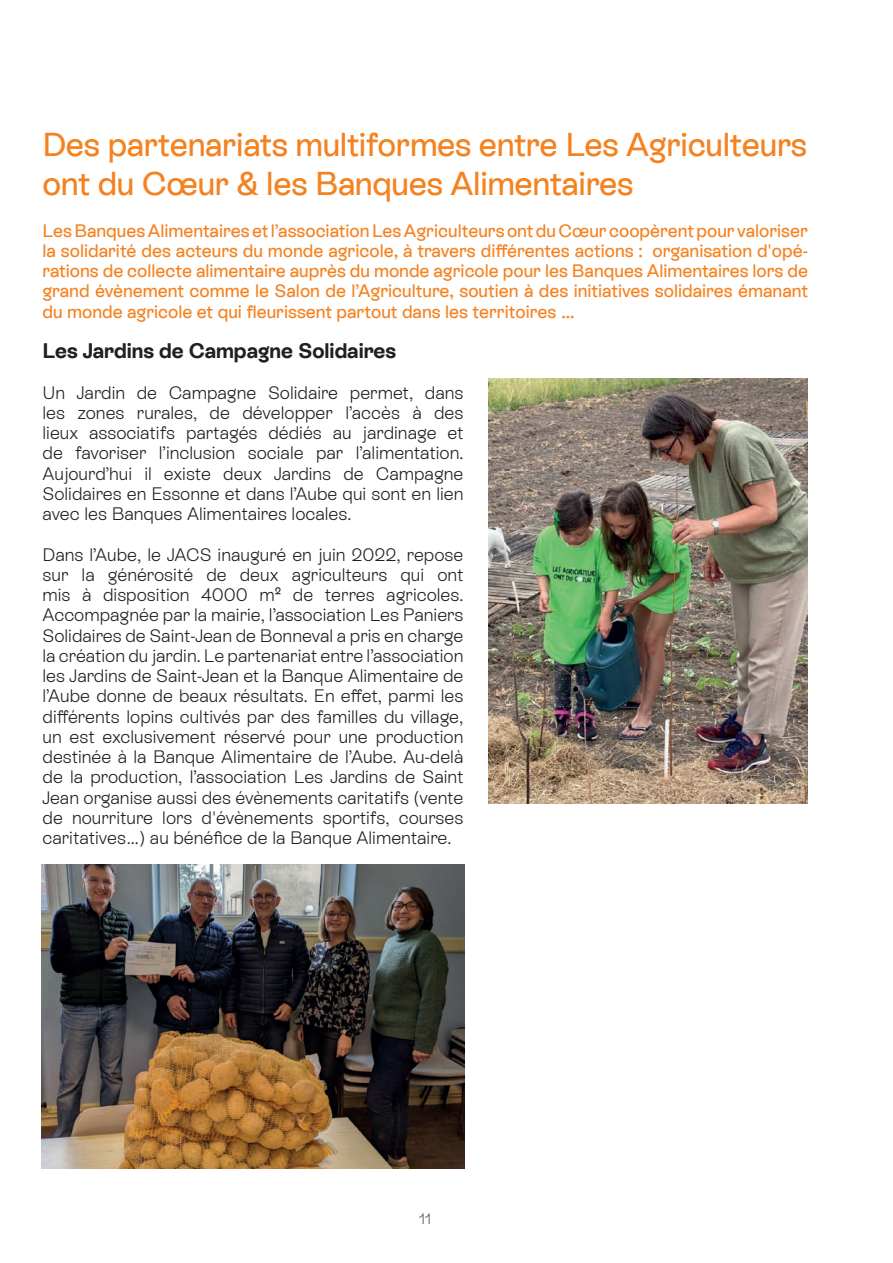
<style>
.page{position:relative;width:893px;height:1263px;background:#fff}
.page>*{position:absolute;margin:0;border:0;box-sizing:border-box;transform-origin:0 0}
.t1{font:500 33px/39.6px "ES Rebond Grotesque";letter-spacing:-.01em;color:#f58220}
.t2{font:700 21px "ES Rebond Grotesque";color:#231f20}
.t3{font:300 18px/20.2px "ES Rebond Grotesque";color:#231f20;text-align:justify}
.t4{font:500 18px/20.2px "ES Rebond Grotesque";color:#f58220;text-align:justify}
.t5{font:300 15px "ES Rebond Grotesque";color:#5f5f69}
</style>
<div class="page">
<img style="left:489px;top:378px;width:319px;height:426px">
<img style="left:41px;top:864px;width:423px;height:304px">
<h1 class="t1" style="left:43px;top:123px;width:766px">Des partenariats multiformes entre Les Agriculteurs ont du Cœur &amp; les Banques Alimentaires</h1>
<p class="t4" style="left:43px;top:219px;width:767px">Les Banques Alimentaires et l’association Les Agriculteurs ont du Cœur coopèrent pour valoriser la solidarité des acteurs du monde agricole, à travers différentes actions : organisation d'opé&shy;rations de collecte alimentaire auprès du monde agricole pour les Banques Alimentaires lors de grand évènement comme le Salon de l’Agriculture, soutien à des initiatives solidaires émanant du monde agricole et qui fleurissent partout dans les territoires …</p>
<p class="t2" style="left:43px;top:336px;width:355px">Les Jardins de Campagne Solidaires</p>
<p class="t3" style="left:43px;top:382px;width:422px">Un Jardin de Campagne Solidaire permet, dans les zones rurales, de développer l’accès à des lieux associatifs partagés dédiés au jardinage et de favoriser l’inclusion sociale par l’alimentation.<br>Aujourd’hui il existe deux Jardins de Campagne Solidaires en Essonne et dans l’Aube qui sont en lien avec les Banques Alimentaires locales.</p>
<p class="t3" style="left:43px;top:544px;width:422px">Dans l’Aube, le JACS inauguré en juin 2022, repose sur la générosité de deux agriculteurs qui ont mis à disposition 4000 m² de terres agricoles.<br>Accompagnée par la mairie, l’association Les Paniers Solidaires de Saint-Jean de Bonneval a pris en charge la création du jardin. Le partenariat entre l’association les Jardins de Saint-Jean et la Banque Alimentaire de l’Aube donne de beaux résultats. En effet, parmi les différents lopins cultivés par des familles du village, un est exclusivement réservé pour une production destinée à la Banque Alimentaire de l’Aube. Au-delà de la production, l’association Les Jardins de Saint Jean organise aussi des évènements caritatifs (vente de nourriture lors d'évènements sportifs, courses caritatives…) au bénéfice de la Banque Alimentaire.</p>
<p class="t5" style="left:419px;top:1208px;width:14px">11</p>
</div>
